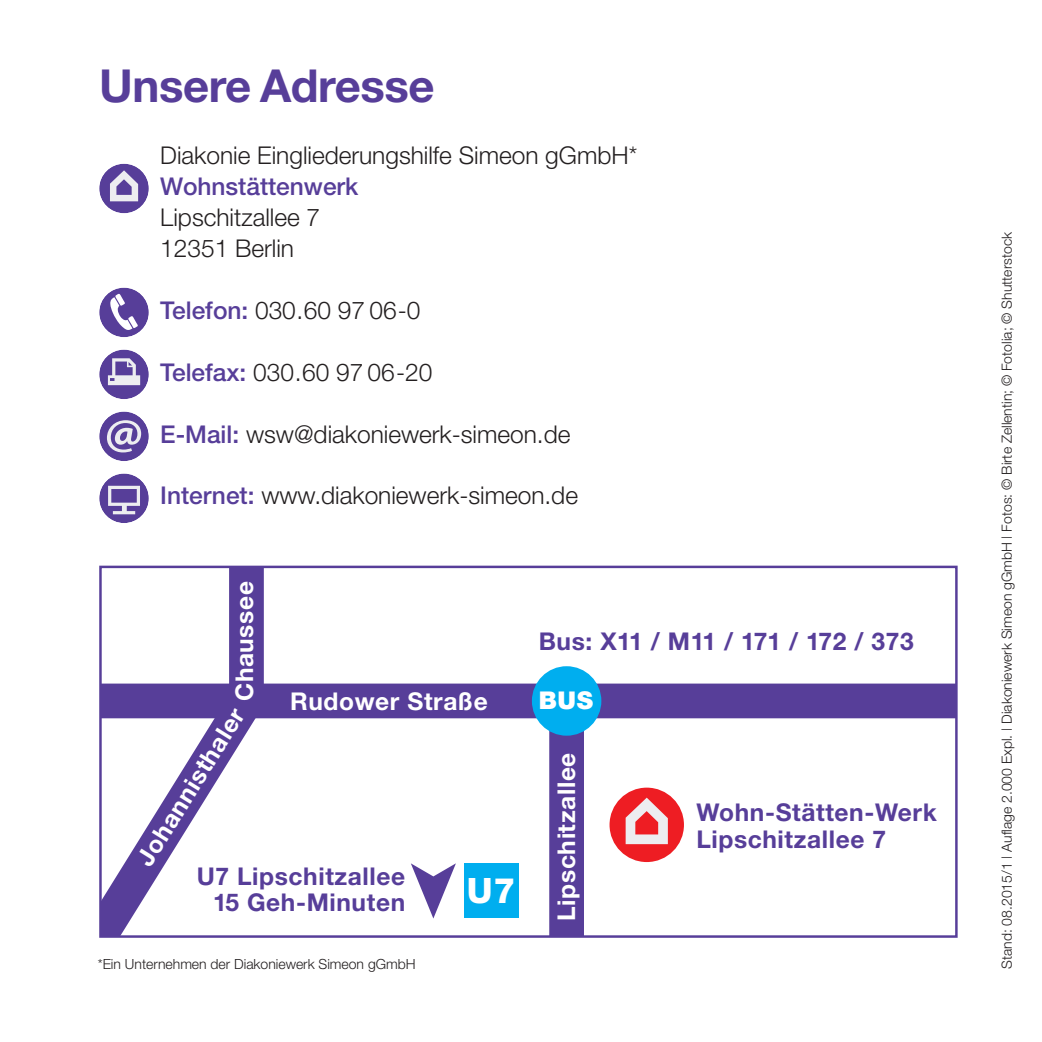
<style>
.page{position:relative;width:1042px;height:1042px;background:#fff}
.page>*{position:absolute;margin:0;border:0;box-sizing:border-box;transform-origin:0 0}
.t1{font:700 45.5px "Helvetica Neue";letter-spacing:-.01em;color:#573e99}
.t2{font:800 35px "Helvetica Neue";color:#fff}
.t3{font:300 24.5px/31px "Helvetica Neue";color:#231f20}
.t4{font:700 24.5px/26.2px "Helvetica Neue";letter-spacing:.025em;color:#573e99;text-align:right}
.t5{font:700 24.5px "Helvetica Neue";letter-spacing:.025em;color:#fff}
.t6{font:500 24.5px "Helvetica Neue";color:#573e99}
.t7{font:900 24.5px "Helvetica Neue";color:#fff}
.t8{font:300 14px "Helvetica Neue";color:#231f20}
.s1{font-weight:500;color:#573e99}
</style>
<div class="page">
<div style="left:549px;top:712px;width:35px;height:223px;background:#573e99"></div>
<svg style="left:102px;top:569px;width:179px;height:366px"></svg>
<div style="left:102px;top:683px;width:853px;height:35px;background:#573e99"></div>
<div style="left:464px;top:863px;width:55px;height:55px;background:#00aeef"></div>
<svg style="left:411px;top:863px;width:45px;height:55px"></svg>
<div style="left:609px;top:787px;width:75px;height:75px;background:#ee1d23;border-radius:50%"></div>
<svg style="left:625px;top:797px;width:43px;height:47px"></svg>
<div style="left:532px;top:666px;width:69px;height:69px;background:#00aeef;border-radius:50%"></div>
<div style="left:99px;top:566px;width:858px;height:372px;border:2px solid #573e99"></div>
<div style="left:99px;top:288px;width:50px;height:49px;background:#573e99;border-radius:50%"></div>
<svg style="left:110px;top:294px;width:28px;height:36px"></svg>
<div style="left:99px;top:164px;width:50px;height:49px;background:#573e99;border-radius:50%"></div>
<svg style="left:110px;top:170px;width:28px;height:31px"></svg>
<div style="left:99px;top:350px;width:50px;height:49px;background:#573e99;border-radius:50%"></div>
<svg style="left:108px;top:358px;width:32px;height:27px"></svg>
<div style="left:99px;top:411px;width:50px;height:50px;background:#573e99;border-radius:50%"></div>
<svg style="left:107px;top:420px;width:34px;height:32px"></svg>
<div style="left:99px;top:473px;width:50px;height:50px;background:#573e99;border-radius:50%"></div>
<svg style="left:108px;top:486px;width:32px;height:28px"></svg>
<h1 class="t1" style="left:99px;top:57px;width:337px">Unsere Adresse</h1>
<p class="t3" style="left:160px;top:139px;width:478px">Diakonie Eingliederungshilfe Simeon gGmbH*</p>
<p class="t6" style="left:160px;top:171px;width:199px">Wohnstättenwerk</p>
<p class="t3" style="left:160px;top:201px;width:161px">Lipschitzallee 7<br>12351 Berlin</p>
<p class="t3" style="left:160px;top:294px;width:262px"><span class="s1">Telefon:</span> 030.60 97 06-0</p>
<p class="t3" style="left:160px;top:356px;width:273px"><span class="s1">Telefax:</span> 030.60 97 06-20</p>
<p class="t3" style="left:160px;top:418px;width:412px"><span class="s1">E-Mail:</span> wsw@diakoniewerk-simeon.de</p>
<p class="t3" style="left:160px;top:480px;width:419px"><span class="s1">Internet:</span> www.diakoniewerk-simeon.de</p>
<p class="t5" style="left:229px;top:701px;width:121px;rotate:-90deg">Chaussee</p>
<p class="t5" style="left:130px;top:855px;width:182px;rotate:-58deg">Johannisthaler</p>
<p class="t5" style="left:290px;top:686px;width:199px">Rudower Straße</p>
<p class="t4" style="left:197px;top:863px;width:210px">U7 Lipschitzallee<br>15 Geh-Minuten</p>
<h2 class="t2" style="left:467px;top:870px;width:50px">U7</h2>
<p class="t8" style="left:98px;top:955px;width:319px">*Ein Unternehmen der Diakoniewerk Simeon gGmbH</p>
<p class="t4" style="left:539px;top:627px;width:376px">Bus: X11 / M11 / 171 / 172 / 373</p>
<p class="t7" style="left:539px;top:686px;width:56px">BUS</p>
<p class="t5" style="left:551px;top:921px;width:170px;rotate:-90deg">Lipschitzallee</p>
<p class="t4" style="left:696px;top:799px;width:242px;text-align:left">Wohn-Stätten-Werk<br>Lipschitzallee 7</p>
<p class="t8" style="left:998px;top:969px;width:738px;rotate:-90deg">Stand: 08.2015/1 | Auflage 2.000 Expl. | Diakoniewerk Simeon gGmbH | Fotos: © Birte Zellentin; © Fotolia; © Shutterstock</p>
</div>
